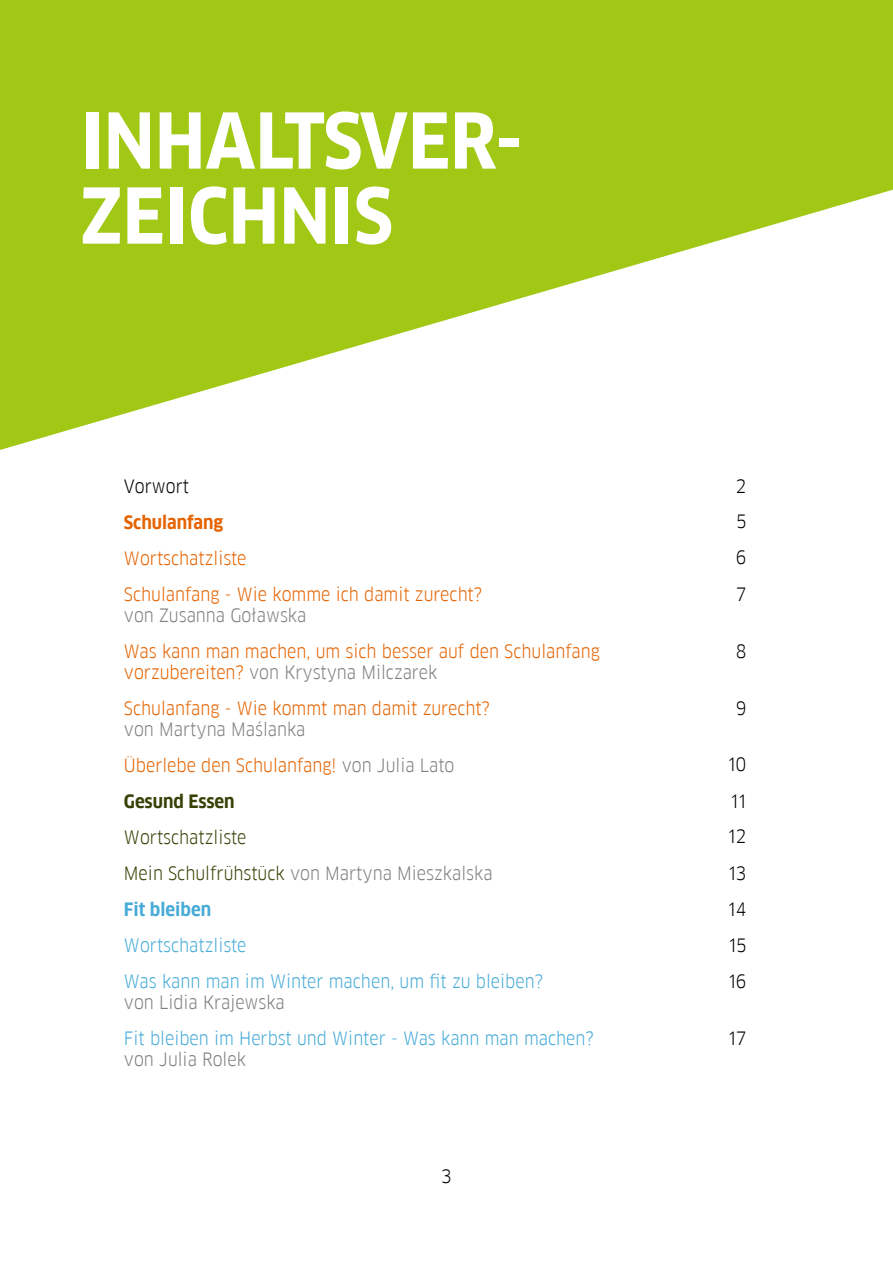
<style>
.page{position:relative;width:893px;height:1263px;background:#fff}
.page>*{position:absolute;margin:0;border:0;box-sizing:border-box;transform-origin:0 0}
.t1{font:700 75px/75px "Goethe FF Clan";color:#fff}
.t2{font:18px/36px "Goethe FF Clan";color:#e56300}
.t3{font:18px/36px "Goethe FF Clan";color:#808080}
.t4{font:18px/36px "Goethe FF Clan";color:#47abd8}
.t5{font:18px/36px "Goethe FF Clan";color:#374105}
.t6{font:18px/36px "Goethe FF Clan";color:#000;text-align:justify}
.t7{font:700 18px "Goethe FF Clan";color:#e56300}
.s1{color:#808080}
.s2{color:#e56300}
.s3{font-weight:700;color:#374105}
.s4{font-weight:700;color:#47abd8}
</style>
<div class="page">
<svg style="left:0;top:0;width:893px;height:450px;fill:#a0c814"></svg>
<h1 class="t1" style="left:80px;top:104px;width:444px">INHALTSVER-<br>ZEICHNIS</h1>
<p class="t6" style="left:124px;top:468px;width:67px">Vorwort</p>
<p class="t7" style="left:124px;top:512px;width:101px">Schulanfang</p>
<p class="t2" style="left:124px;top:540px;width:360px">Wortschatzliste<br>Schulanfang - Wie komme ich damit zurecht?</p>
<p class="t3" style="left:124px;top:597px;width:184px">von Zusanna Goławska</p>
<p class="t2" style="left:124px;top:641px;width:477px;line-height:21px">Was kann man machen, um sich besser auf den Schulanfang vorzubereiten? <span class="s1">von Krystyna Milczarek</span></p>
<p class="t2" style="left:124px;top:690px;width:367px">Schulanfang - Wie kommt man damit zurecht?</p>
<p class="t3" style="left:124px;top:711px;width:332px">von Martyna Maślanka<br><span class="s2">Überlebe den Schulanfang!</span> von Julia Lato<br><span class="s3">Gesund Essen</span></p>
<p class="t5" style="left:124px;top:819px;width:370px">Wortschatzliste<br>Mein Schulfrühstück <span class="s1">von Martyna Mieszkalska<br></span><span class="s4">Fit bleiben</span></p>
<p class="t4" style="left:124px;top:927px;width:420px">Wortschatzliste<br>Was kann man im Winter machen, um fit zu bleiben?</p>
<p class="t3" style="left:124px;top:984px;width:162px">von Lidia Krajewska</p>
<p class="t4" style="left:124px;top:1020px;width:471px">Fit bleiben im Herbst und Winter - Was kann man machen?</p>
<p class="t3" style="left:124px;top:1041px;width:124px">von Julia Rolek</p>
<p class="t6" style="left:441px;top:1158px;width:12px">3</p>
<p class="t6" style="left:736px;top:468px;width:12px">2<br>5<br>6<br>7</p>
<p class="t6" style="left:736px;top:633px;width:12px">8</p>
<p class="t6" style="left:736px;top:690px;width:12px">9</p>
<p class="t6" style="left:728px;top:745px;width:19px;line-height:37.2px">10<br>11</p>
<p class="t6" style="left:728px;top:817px;width:19px;line-height:37.5px">12<br>13</p>
<p class="t6" style="left:728px;top:891px;width:20px">14<br>15<br>16</p>
<p class="t6" style="left:728px;top:1020px;width:19px">17</p>
</div>
